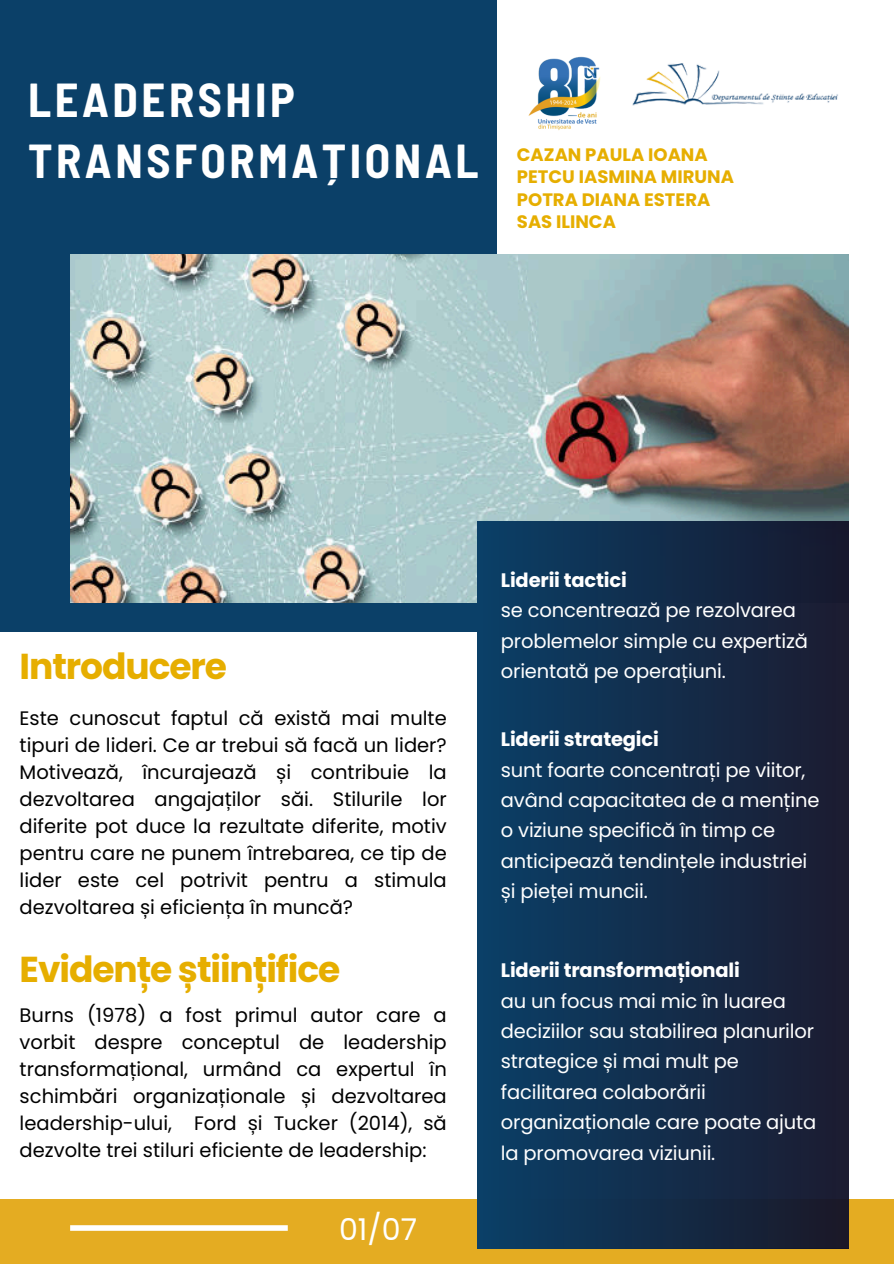
<style>
.page{position:relative;width:894px;height:1264px;background:#fff}
.page>*{position:absolute;margin:0;border:0;box-sizing:border-box;transform-origin:0 0}
.t1{font:700 semi-condensed 46.5px/60.8px "Barlow";letter-spacing:.075em;color:#fff}
.t2{font:700 36px "Poppins";letter-spacing:-.03em;color:#e6ae00}
.t3{font:30px "Poppins";color:#fff}
.t4{font:19.5px/27px "Poppins";color:#000;text-align:justify}
.t5{font:19.5px/30.3px "Poppins";letter-spacing:-.01em;color:#fff}
.t6{font:700 19.5px "Poppins";letter-spacing:-.01em;color:#fff}
.t7{font:700 18px/22.5px "Poppins";color:#e6ae00}
</style>
<div class="page">
<div style="left:0;top:0;width:496px;height:631px;background:#0b4068"></div>
<div style="left:0;top:1198px;width:893px;height:65px;background:#e4ac22"></div>
<img style="left:70px;top:255px;width:778px;height:347px">
<div style="left:477px;top:521px;width:371px;height:727px;background:linear-gradient(to right,#0a3f67,#1b1b2f)"></div>
<img style="left:632px;top:63px;width:206px;height:43px">
<img style="left:528px;top:56px;width:73px;height:75px">
<div style="left:70px;top:1225px;width:218px;height:5px;background:#fff"></div>
<p class="t1" style="left:28px;top:68px;width:452px">LEADERSHIP<br>TRANSFORMAȚIONAL</p>
<p class="t7" style="left:517px;top:143px;width:218px">CAZAN PAULA IOANA<br>PETCU IASMINA MIRUNA<br>POTRA DIANA ESTERA<br>SAS ILINCA</p>
<p class="t2" style="left:20px;top:641px;width:209px">Introducere</p>
<p class="t4" style="left:20px;top:704px;width:428px">Este cunoscut faptul că există mai multe tipuri de lideri. Ce ar trebui să facă un lider?<br>Motivează, încurajează și contribuie la dezvoltarea angajaților săi. Stilurile lor diferite pot duce la rezultate diferite, motiv pentru care ne punem întrebarea, ce tip de lider este cel potrivit pentru a stimula dezvoltarea și eficiența în muncă?</p>
<h3 class="t2" style="left:20px;top:943px;width:322px">Evidențe științifice</h3>
<p class="t4" style="left:20px;top:1001px;width:428px">Burns (1978) a fost primul autor care a vorbit despre conceptul de leadership transformațional, urmând ca expertul în schimbări organizaționale și dezvoltarea leadership-ului, Ford și Tucker (2014), să dezvolte trei stiluri eficiente de leadership:</p>
<h4 class="t3" style="left:339px;top:1208px;width:79px">01/07</h4>
<p class="t6" style="left:501px;top:566px;width:127px">Liderii tactici</p>
<p class="t5" style="left:501px;top:595px;width:308px">se concentrează pe rezolvarea problemelor simple cu expertiză orientată pe operațiuni.</p>
<h2 class="t6" style="left:501px;top:725px;width:159px">Liderii strategici</h2>
<p class="t5" style="left:501px;top:754px;width:320px">sunt foarte concentrați pe viitor, având capacitatea de a menține o viziune specifică în timp ce anticipează tendințele industriei și pieței muncii.</p>
<p class="t6" style="left:501px;top:956px;width:240px">Liderii transformaționali</p>
<h2 class="t5" style="left:501px;top:985px;width:317px">au un focus mai mic în luarea deciziilor sau stabilirea planurilor strategice și mai mult pe facilitarea colaborării organizaționale care poate ajuta la promovarea viziunii.</h2>
</div>
